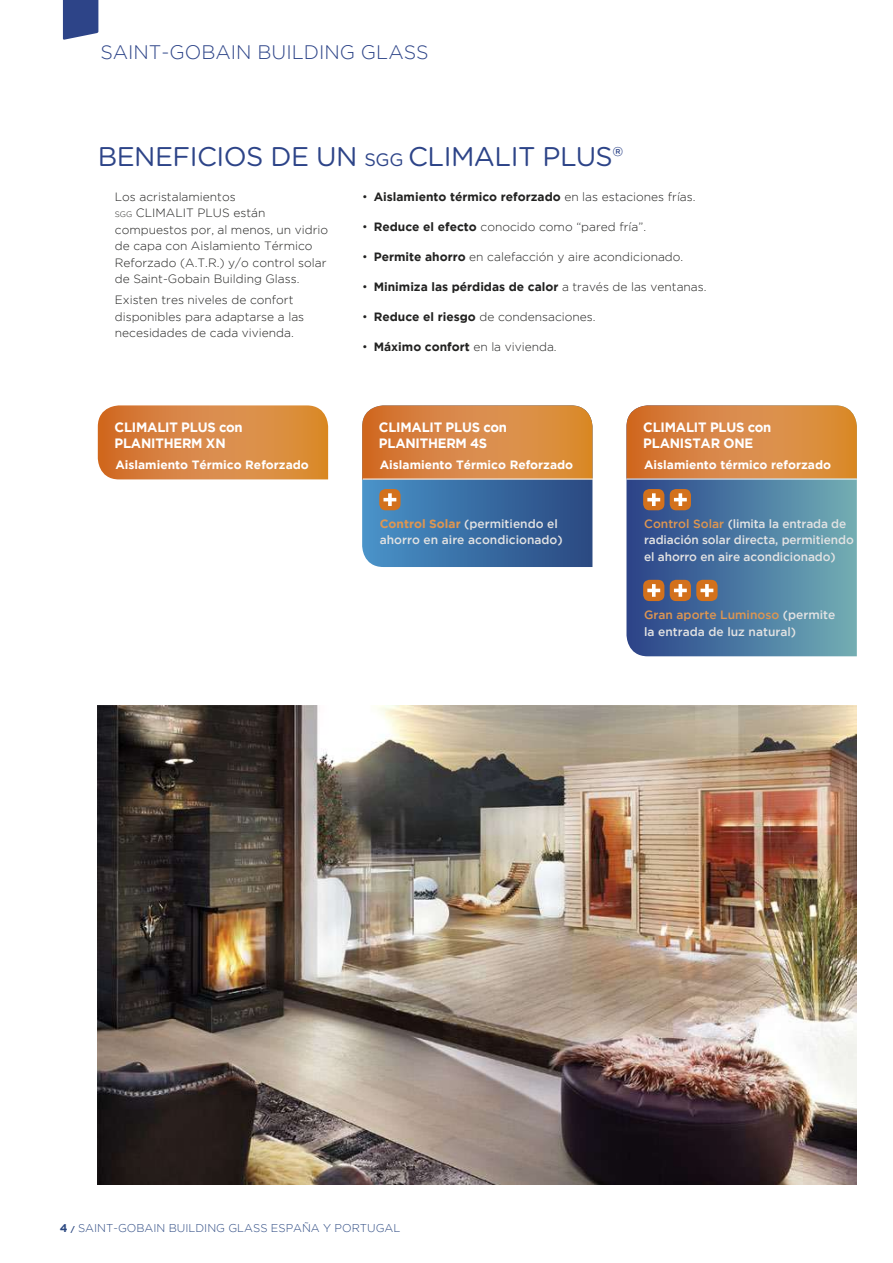
<style>
.page{position:relative;width:893px;height:1263px;background:#fff}
.page>*{position:absolute;margin:0;border:0;box-sizing:border-box;transform-origin:0 0}
.t1{font:27px "Gotham Rounded";letter-spacing:-.02em;color:#2d4488}
.t2{font:300 19.5px "Gotham";color:#2d4488}
.t3{font:700 13.5px/16.2px "Gotham";letter-spacing:-.015em;color:#fff}
.t4{font:300 12px/16.5px "Gotham";color:#222221}
.t5{font:500 12px/16.5px "Gotham";color:#e2e2e2}
.t6{font:700 12px "Gotham";color:#222221}
.t7{font:700 12px "Gotham";color:#fff}
.t8{font:300 11.25px "Gotham";color:#2b4881}
.s1{font-size:18px}
.s2{font-size:7.95px}
.s3{font-weight:300}
.s4{font-weight:700}
.s5{font-weight:700;color:#de9651}
.s6{color:#de9651}
.s7{font-weight:700;font-size:7.5px}
</style>
<div class="page">
<svg style="left:63px;top:0;width:35px;height:40px"></svg>
<svg style="left:626px;top:480px;width:231px;height:176px;background:#4e7aa1"></svg>
<svg style="left:626px;top:405px;width:231px;height:74px;background:#d88742"></svg>
<svg style="left:98px;top:405px;width:230px;height:74px;background:#d98742"></svg>
<img style="left:98px;top:705px;width:759px;height:479px">
<svg style="left:362px;top:405px;width:230px;height:162px;background:#847976"></svg>
<div style="left:643px;top:489px;width:21px;height:21px;background:#d3711c;border-radius:6px"></div>
<svg style="left:647px;top:493px;width:13px;height:13px"></svg>
<div style="left:643px;top:580px;width:21px;height:21px;background:#d3711c;border-radius:6px"></div>
<svg style="left:647px;top:584px;width:13px;height:13px"></svg>
<div style="left:670px;top:489px;width:21px;height:21px;background:#d3711c;border-radius:6px"></div>
<svg style="left:674px;top:493px;width:13px;height:13px"></svg>
<div style="left:670px;top:580px;width:21px;height:21px;background:#d3711c;border-radius:6px"></div>
<svg style="left:674px;top:584px;width:13px;height:13px"></svg>
<div style="left:696px;top:580px;width:22px;height:21px;background:#d3711c;border-radius:6px"></div>
<svg style="left:700px;top:584px;width:13px;height:13px"></svg>
<hr style="left:363px;top:479px;width:230px;height:1px;background:#fff">
<h2 class="t2" style="left:100px;top:42px;width:330px">SAINT-GOBAIN BUILDING GLASS</h2>
<h1 class="t1" style="left:98px;top:138px;width:527px">BENEFICIOS DE UN <span class="s1">SGG</span> CLIMALIT PLUS®</h1>
<p class="t4" style="left:115px;top:188px;width:215px">Los acristalamientos<br><span class="s2">SGG</span> CLIMALIT PLUS están compuestos por, al menos, un vidrio de capa con Aislamiento Térmico<br>Reforzado (A.T.R.) y/o control solar de Saint-Gobain Building Glass.</p>
<p class="t4" style="left:115px;top:291px;width:191px">Existen tres niveles de confort disponibles para adaptarse a las necesidades de cada vivienda.</p>
<p class="t6" style="left:362px;top:190px;width:335px"><span class="s3">•</span> Aislamiento térmico reforzado <span class="s3">en las estaciones frías.</span></p>
<p class="t4" style="left:362px;top:218px;width:285px">• <span class="s4">Reduce el efecto</span> conocido como “pared fría”.</p>
<p class="t4" style="left:362px;top:248px;width:323px">• <span class="s4">Permite ahorro</span> en calefacción y aire acondicionado.</p>
<p class="t6" style="left:362px;top:280px;width:346px"><span class="s3">•</span> Minimiza las pérdidas de calor <span class="s3">a través de las ventanas.</span></p>
<p class="t4" style="left:362px;top:308px;width:235px">• <span class="s4">Reduce el riesgo</span> de condensaciones.</p>
<p class="t4" style="left:362px;top:338px;width:196px">• <span class="s4">Máximo confort</span> en la vivienda.</p>
<p class="t3" style="left:115px;top:418px;width:130px">CLIMALIT PLUS con<br>PLANITHERM XN</p>
<p class="t7" style="left:115px;top:458px;width:195px">Aislamiento Térmico Reforzado</p>
<p class="t3" style="left:379px;top:418px;width:130px">CLIMALIT PLUS con<br>PLANITHERM 4S</p>
<p class="t3" style="left:643px;top:418px;width:130px">CLIMALIT PLUS con<br>PLANISTAR ONE</p>
<p class="t7" style="left:380px;top:458px;width:195px">Aislamiento Térmico Reforzado</p>
<p class="t7" style="left:644px;top:458px;width:188px">Aislamiento térmico reforzado</p>
<p class="t5" style="left:380px;top:515px;width:184px"><span class="s5">Control Solar</span> (permitiendo el ahorro en aire acondicionado)</p>
<p class="t5" style="left:644px;top:515px;width:211px"><span class="s6">Control Solar</span> (limita la entrada de radiación solar directa, permitiendo el ahorro en aire acondicionado)</p>
<p class="t5" style="left:644px;top:607px;width:193px"><span class="s6">Gran aporte Luminoso</span> (permite la entrada de luz natural)</p>
<p class="t8" style="left:60px;top:1222px;width:342px"><span class="s4">4</span> <span class="s7">/</span> SAINT-GOBAIN BUILDING GLASS ESPAÑA Y PORTUGAL</p>
</div>
